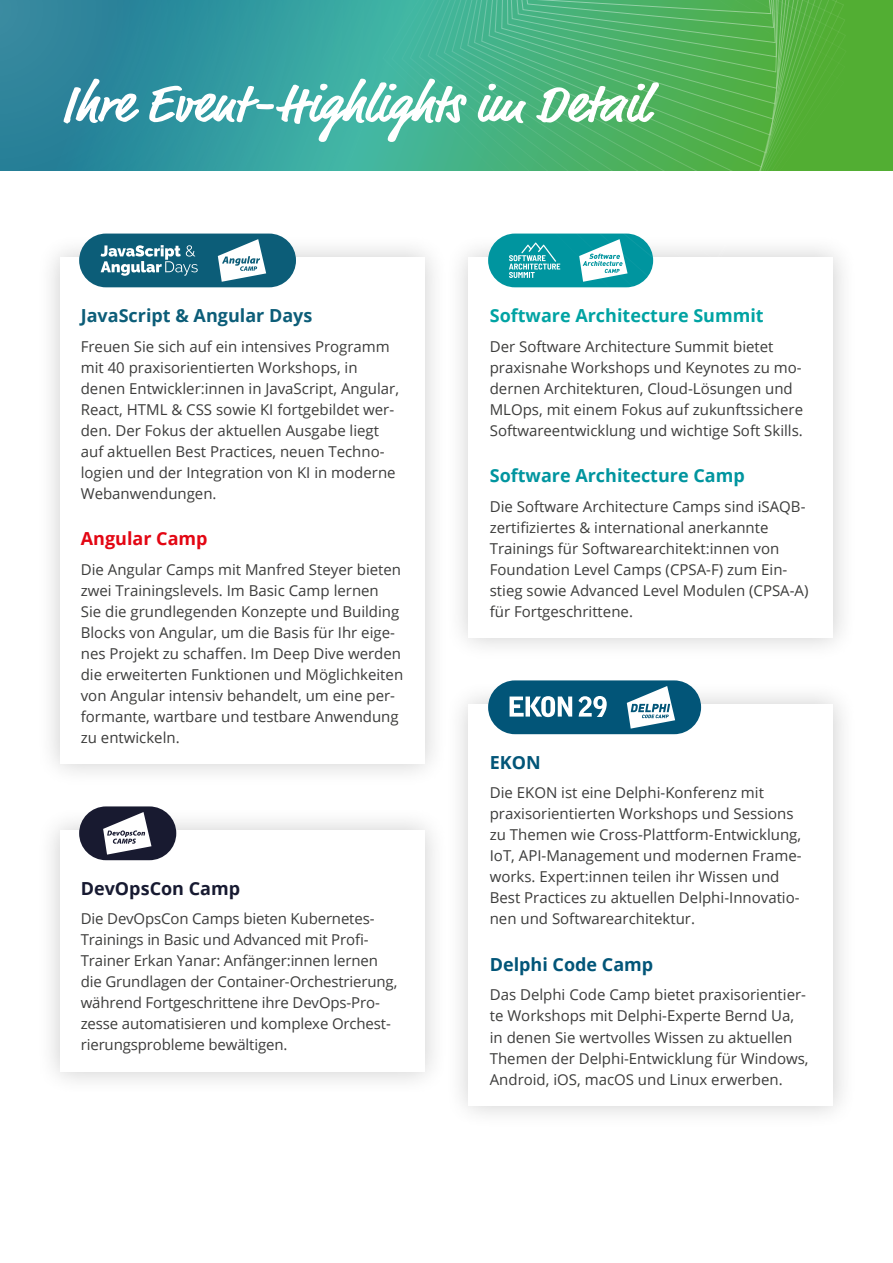
<style>
.page{position:relative;width:893px;height:1263px;background:#fff}
.page>*{position:absolute;margin:0;border:0;box-sizing:border-box;transform-origin:0 0}
.t1{font:700 53.1px "Market Pro";color:#fff}
.t2{font:700 18px "Open Sans";color:#00a3a3}
.t3{font:700 18px "Open Sans";color:#00959f}
.t4{font:700 18px "Open Sans";color:#0c5d78}
.t5{font:700 18px "Open Sans";color:#025578}
.t6{font:700 18px "Open Sans";color:#171a31}
.t7{font:700 18px "Open Sans";color:#e30613}
.t8{font:15px/21px "Open Sans";color:#3c3c3b}
</style>
<div class="page">
<div style="left:445px;top:233px;width:412px;height:429px;background:#000;opacity:.2"></div>
<div style="left:468px;top:257px;width:365px;height:381px;background:#fff"></div>
<div style="left:445px;top:680px;width:412px;height:450px;background:#000;opacity:.2"></div>
<div style="left:468px;top:704px;width:365px;height:402px;background:#fff"></div>
<div style="left:488px;top:680px;width:213px;height:54px;background:#025578;border-radius:27px"></div>
<svg style="left:627px;top:686px;width:48px;height:43px"></svg>
<svg style="left:510px;top:696px;width:62px;height:21px"></svg>
<svg style="left:578px;top:696px;width:29px;height:21px"></svg>
<div style="left:0;top:0;width:893px;height:170px;background:#52ae33"></div>
<svg style="left:0;top:0;width:468px;height:547px"></svg>
<svg style="left:323px;top:0;width:551px;height:367px"></svg>
<svg style="left:391px;top:0;width:455px;height:325px"></svg>
<svg style="left:401px;top:0;width:446px;height:310px"></svg>
<svg style="left:409px;top:0;width:437px;height:295px"></svg>
<svg style="left:418px;top:0;width:428px;height:279px"></svg>
<svg style="left:448px;top:242px;width:396px;height:22px"></svg>
<svg style="left:448px;top:242px;width:394px;height:6px"></svg>
<svg style="left:423px;top:0;width:426px;height:242px"></svg>
<svg style="left:451px;top:0;width:385px;height:217px"></svg>
<svg style="left:459px;top:0;width:373px;height:200px"></svg>
<svg style="left:461px;top:0;width:370px;height:187px"></svg>
<svg style="left:472px;top:0;width:351px;height:169px"></svg>
<svg style="left:481px;top:0;width:336px;height:154px"></svg>
<svg style="left:484px;top:0;width:334px;height:136px;background:#50b263"></svg>
<div style="left:36px;top:806px;width:412px;height:290px;background:#000;opacity:.2"></div>
<div style="left:60px;top:830px;width:364px;height:242px;background:#fff"></div>
<div style="left:79px;top:806px;width:97px;height:54px;background:#181a30;border-radius:27px"></div>
<svg style="left:103px;top:812px;width:48px;height:43px"></svg>
<div style="left:36px;top:233px;width:412px;height:555px;background:#000;opacity:.2"></div>
<div style="left:60px;top:257px;width:364px;height:507px;background:#fff"></div>
<div style="left:79px;top:234px;width:217px;height:53px;background:#0c5d78;border-radius:27px"></div>
<svg style="left:218px;top:239px;width:48px;height:43px"></svg>
<svg style="left:101px;top:245px;width:97px;height:31px"></svg>
<h1 class="t1" style="left:62px;top:77px;width:588px">Ihre Event-Highlights im Detail</h1>
<p class="t4" style="left:81px;top:308px;width:233px">JavaScript &amp; Angular Days</p>
<p class="t8" style="left:81px;top:335px;width:320px">Freuen Sie sich auf ein intensives Programm mit 40 praxisorientierten Workshops, in denen Entwickler:innen in JavaScript, Angular, React, HTML &amp; CSS sowie KI fortgebildet wer&shy;den. Der Fokus der aktuellen Ausgabe liegt auf aktuellen Best Practices, neuen Techno&shy;logien und der Integration von KI in moderne Webanwendungen.</p>
<p class="t7" style="left:81px;top:531px;width:128px">Angular Camp</p>
<p class="t8" style="left:81px;top:558px;width:324px">Die Angular Camps mit Manfred Steyer bieten zwei Trainingslevels. Im Basic Camp lernen<br>Sie die grundlegenden Konzepte und Building Blocks von Angular, um die Basis für Ihr eige&shy;nes Projekt zu scha昀昀en. Im Deep Dive werden die erweiterten Funktionen und Möglichkeiten von Angular intensiv behandelt, um eine per&shy;formante, wartbare und testbare Anwendung zu entwickeln.</p>
<p class="t6" style="left:81px;top:881px;width:161px">DevOpsCon Camp</p>
<p class="t8" style="left:81px;top:908px;width:318px">Die DevOpsCon Camps bieten Kubernetes-Trainings in Basic und Advanced mit Pro昀椀-Trainer Erkan Yanar: Anfänger:innen lernen die Grundlagen der Container-Orchestrierung, während Fortgeschrittene ihre DevOps-Pro&shy;zesse automatisieren und komplexe Orchest&shy;rierungsprobleme bewältigen.</p>
<p class="t2" style="left:490px;top:308px;width:275px">Software Architecture Summit</p>
<p class="t8" style="left:490px;top:335px;width:315px">Der Software Architecture Summit bietet praxisnahe Workshops und Keynotes zu mo&shy;dernen Architekturen, Cloud-Lösungen und MLOps, mit einem Fokus auf zukunftssichere Softwareentwicklung und wichtige Soft Skills.</p>
<p class="t3" style="left:490px;top:468px;width:257px">Software Architecture Camp</p>
<p class="t8" style="left:490px;top:495px;width:320px">Die Software Architecture Camps sind iSAQB&shy;zerti昀椀ziertes &amp; international anerkannte Trainings für Softwarearchitekt:innen von Foundation Level Camps (CPSA-F) zum Ein&shy;stieg sowie Advanced Level Modulen (CPSA-A) für Fortgeschrittene.</p>
<p class="t5" style="left:490px;top:755px;width:52px">EKON</p>
<p class="t8" style="left:490px;top:782px;width:313px">Die EKON ist eine Delphi-Konferenz mit praxisorientierten Workshops und Sessions zu Themen wie Cross-Plattform-Entwicklung, IoT, API-Management und modernen Frame&shy;works. Expert:innen teilen ihr Wissen und Best Practices zu aktuellen Delphi-Innovatio&shy;nen und Softwarearchitektur.</p>
<p class="t5" style="left:490px;top:957px;width:165px">Delphi Code Camp</p>
<p class="t8" style="left:490px;top:984px;width:320px">Das Delphi Code Camp bietet praxisorientier&shy;te Workshops mit Delphi-Experte Bernd Ua, in denen Sie wertvolles Wissen zu aktuellen Themen der Delphi-Entwicklung für Windows, Android, iOS, macOS und Linux erwerben.</p>
</div>
